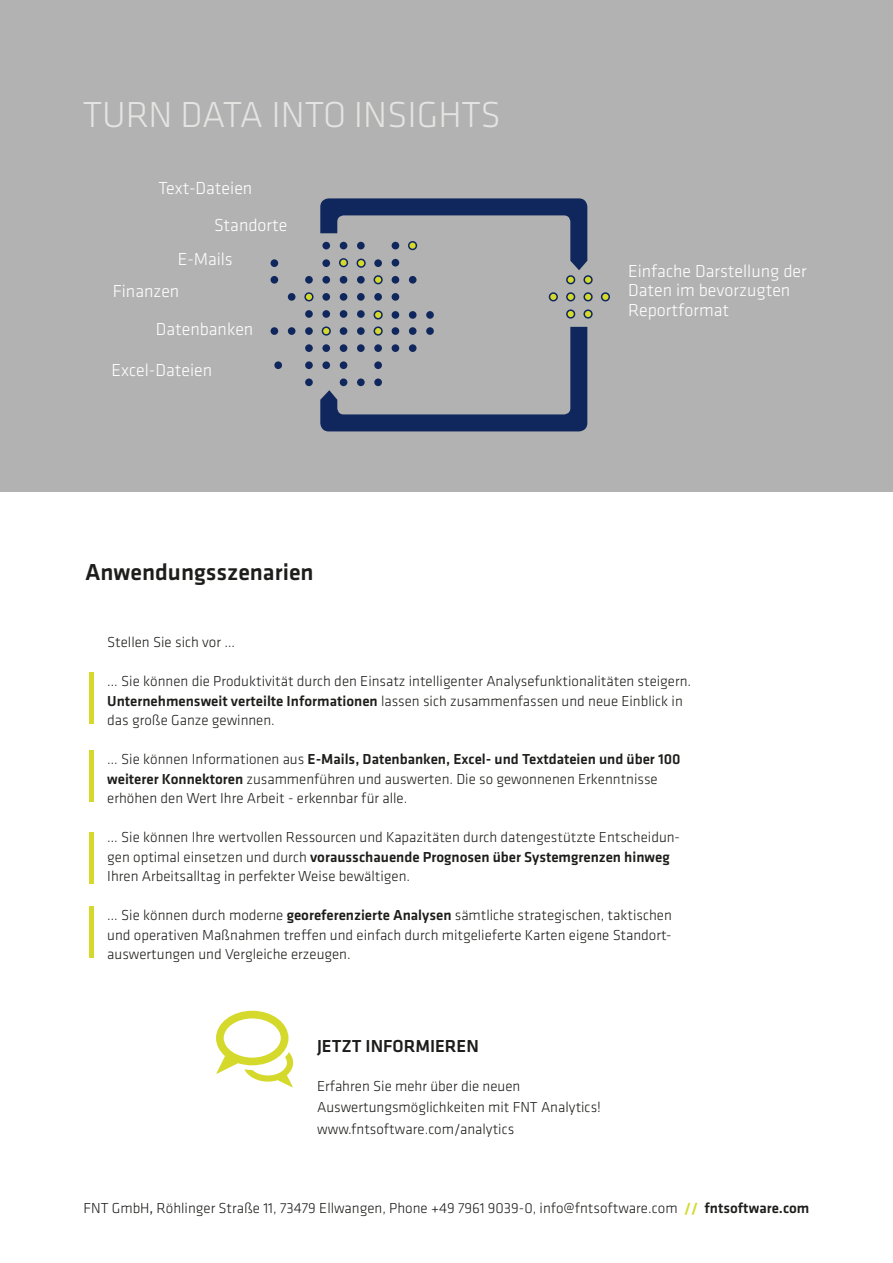
<style>
.page{position:relative;width:893px;height:1263px;background:#fff}
.page>*{position:absolute;margin:0;border:0;box-sizing:border-box;transform-origin:0 0}
.t1{font:300 37.5px "Klavika";color:#e4e4e3}
.t2{font:500 24px "Klavika";color:#1d1d1b}
.t3{font:300 18px/19.5px "Klavika";color:#fff}
.t4{font:500 18px "Klavika";color:#1d1d1b}
.t5{font:300 15px/19.5px "Klavika";color:#1d1d1b}
.s1{font-weight:500}
.s2{font-weight:400}
.s3{font-weight:700;color:#d4d92c}
</style>
<div class="page">
<div style="left:0;top:0;width:893px;height:491px;background:#b2b2b2"></div>
<svg style="left:320px;top:198px;width:267px;height:233px"></svg>
<div style="left:357px;top:310px;width:8px;height:8px;background:#10275d;border-radius:50%"></div>
<div style="left:357px;top:293px;width:8px;height:8px;background:#10275d;border-radius:50%"></div>
<div style="left:374px;top:293px;width:8px;height:8px;background:#10275d;border-radius:50%"></div>
<div style="left:374px;top:259px;width:8px;height:8px;background:#10275d;border-radius:50%"></div>
<div style="left:322px;top:259px;width:8px;height:8px;background:#10275d;border-radius:50%"></div>
<div style="left:322px;top:242px;width:8px;height:7px;background:#10275d;border-radius:50%"></div>
<div style="left:357px;top:276px;width:8px;height:8px;background:#10275d;border-radius:50%"></div>
<div style="left:357px;top:242px;width:8px;height:7px;background:#10275d;border-radius:50%"></div>
<div style="left:340px;top:310px;width:7px;height:8px;background:#10275d;border-radius:50%"></div>
<div style="left:322px;top:310px;width:8px;height:8px;background:#10275d;border-radius:50%"></div>
<div style="left:305px;top:310px;width:8px;height:8px;background:#10275d;border-radius:50%"></div>
<div style="left:340px;top:293px;width:7px;height:8px;background:#10275d;border-radius:50%"></div>
<div style="left:322px;top:293px;width:8px;height:8px;background:#10275d;border-radius:50%"></div>
<div style="left:288px;top:293px;width:7px;height:8px;background:#10275d;border-radius:50%"></div>
<div style="left:340px;top:276px;width:7px;height:8px;background:#10275d;border-radius:50%"></div>
<div style="left:322px;top:276px;width:8px;height:8px;background:#10275d;border-radius:50%"></div>
<div style="left:305px;top:276px;width:8px;height:8px;background:#10275d;border-radius:50%"></div>
<div style="left:340px;top:242px;width:7px;height:7px;background:#10275d;border-radius:50%"></div>
<div style="left:340px;top:361px;width:7px;height:8px;background:#10275d;border-radius:50%"></div>
<div style="left:374px;top:361px;width:8px;height:8px;background:#10275d;border-radius:50%"></div>
<div style="left:340px;top:378px;width:7px;height:8px;background:#10275d;border-radius:50%"></div>
<div style="left:549px;top:293px;width:8px;height:8px;background:#d4d92c;border-radius:50%"></div>
<div style="left:549px;top:292px;width:9px;height:9px;border:2px solid #10275d;border-radius:50%"></div>
<div style="left:567px;top:293px;width:7px;height:8px;background:#d4d92c;border-radius:50%"></div>
<div style="left:566px;top:292px;width:9px;height:9px;border:2px solid #10275d;border-radius:50%"></div>
<div style="left:567px;top:310px;width:7px;height:8px;background:#d4d92c;border-radius:50%"></div>
<div style="left:566px;top:309px;width:9px;height:10px;border:2px solid #10275d;border-radius:50%"></div>
<div style="left:567px;top:276px;width:7px;height:8px;background:#d4d92c;border-radius:50%"></div>
<div style="left:566px;top:275px;width:9px;height:9px;border:2px solid #10275d;border-radius:50%"></div>
<div style="left:584px;top:293px;width:8px;height:8px;background:#d4d92c;border-radius:50%"></div>
<div style="left:583px;top:292px;width:10px;height:9px;border:2px solid #10275d;border-radius:50%"></div>
<div style="left:584px;top:310px;width:8px;height:8px;background:#d4d92c;border-radius:50%"></div>
<div style="left:583px;top:309px;width:10px;height:10px;border:2px solid #10275d;border-radius:50%"></div>
<div style="left:584px;top:276px;width:8px;height:8px;background:#d4d92c;border-radius:50%"></div>
<div style="left:583px;top:275px;width:10px;height:9px;border:2px solid #10275d;border-radius:50%"></div>
<div style="left:602px;top:293px;width:7px;height:8px;background:#d4d92c;border-radius:50%"></div>
<div style="left:601px;top:292px;width:9px;height:9px;border:2px solid #10275d;border-radius:50%"></div>
<div style="left:340px;top:344px;width:7px;height:8px;background:#10275d;border-radius:50%"></div>
<div style="left:322px;top:344px;width:8px;height:8px;background:#10275d;border-radius:50%"></div>
<div style="left:322px;top:361px;width:8px;height:8px;background:#10275d;border-radius:50%"></div>
<div style="left:305px;top:344px;width:8px;height:8px;background:#10275d;border-radius:50%"></div>
<div style="left:305px;top:361px;width:8px;height:8px;background:#10275d;border-radius:50%"></div>
<div style="left:274px;top:361px;width:8px;height:8px;background:#10275d;border-radius:50%"></div>
<div style="left:305px;top:378px;width:8px;height:8px;background:#10275d;border-radius:50%"></div>
<div style="left:340px;top:327px;width:7px;height:8px;background:#10275d;border-radius:50%"></div>
<div style="left:357px;top:327px;width:8px;height:8px;background:#10275d;border-radius:50%"></div>
<div style="left:357px;top:344px;width:8px;height:8px;background:#10275d;border-radius:50%"></div>
<div style="left:374px;top:344px;width:8px;height:8px;background:#10275d;border-radius:50%"></div>
<div style="left:392px;top:344px;width:7px;height:8px;background:#10275d;border-radius:50%"></div>
<div style="left:409px;top:344px;width:8px;height:8px;background:#10275d;border-radius:50%"></div>
<div style="left:357px;top:378px;width:8px;height:8px;background:#10275d;border-radius:50%"></div>
<div style="left:374px;top:378px;width:8px;height:8px;background:#10275d;border-radius:50%"></div>
<div style="left:392px;top:327px;width:7px;height:8px;background:#10275d;border-radius:50%"></div>
<div style="left:392px;top:311px;width:7px;height:8px;background:#10275d;border-radius:50%"></div>
<div style="left:392px;top:293px;width:7px;height:8px;background:#10275d;border-radius:50%"></div>
<div style="left:392px;top:259px;width:7px;height:8px;background:#10275d;border-radius:50%"></div>
<div style="left:392px;top:242px;width:7px;height:7px;background:#10275d;border-radius:50%"></div>
<div style="left:392px;top:276px;width:7px;height:8px;background:#10275d;border-radius:50%"></div>
<div style="left:409px;top:327px;width:8px;height:8px;background:#10275d;border-radius:50%"></div>
<div style="left:409px;top:311px;width:8px;height:8px;background:#10275d;border-radius:50%"></div>
<div style="left:409px;top:276px;width:8px;height:8px;background:#10275d;border-radius:50%"></div>
<div style="left:426px;top:327px;width:8px;height:8px;background:#10275d;border-radius:50%"></div>
<div style="left:426px;top:311px;width:8px;height:8px;background:#10275d;border-radius:50%"></div>
<div style="left:305px;top:327px;width:8px;height:8px;background:#10275d;border-radius:50%"></div>
<div style="left:288px;top:327px;width:7px;height:8px;background:#10275d;border-radius:50%"></div>
<div style="left:271px;top:327px;width:7px;height:8px;background:#10275d;border-radius:50%"></div>
<div style="left:271px;top:276px;width:7px;height:8px;background:#10275d;border-radius:50%"></div>
<div style="left:271px;top:259px;width:7px;height:8px;background:#10275d;border-radius:50%"></div>
<div style="left:305px;top:293px;width:8px;height:8px;background:#d4d92c;border-radius:50%"></div>
<div style="left:304px;top:292px;width:10px;height:9px;border:2px solid #10275d;border-radius:50%"></div>
<div style="left:374px;top:311px;width:8px;height:8px;background:#d4d92c;border-radius:50%"></div>
<div style="left:374px;top:310px;width:9px;height:9px;border:2px solid #10275d;border-radius:50%"></div>
<div style="left:409px;top:242px;width:7px;height:7px;background:#d4d92c;border-radius:50%"></div>
<div style="left:408px;top:241px;width:9px;height:9px;border:2px solid #10275d;border-radius:50%"></div>
<div style="left:374px;top:276px;width:8px;height:8px;background:#d4d92c;border-radius:50%"></div>
<div style="left:374px;top:275px;width:9px;height:9px;border:2px solid #10275d;border-radius:50%"></div>
<div style="left:357px;top:259px;width:8px;height:8px;background:#d4d92c;border-radius:50%"></div>
<div style="left:357px;top:259px;width:9px;height:9px;border:2px solid #10275d;border-radius:50%"></div>
<div style="left:340px;top:259px;width:7px;height:8px;background:#d4d92c;border-radius:50%"></div>
<div style="left:339px;top:258px;width:9px;height:9px;border:2px solid #10275d;border-radius:50%"></div>
<div style="left:322px;top:327px;width:8px;height:8px;background:#d4d92c;border-radius:50%"></div>
<div style="left:322px;top:326px;width:9px;height:10px;border:2px solid #10275d;border-radius:50%"></div>
<div style="left:374px;top:327px;width:8px;height:8px;background:#d4d92c;border-radius:50%"></div>
<div style="left:374px;top:326px;width:9px;height:10px;border:2px solid #10275d;border-radius:50%"></div>
<svg style="left:216px;top:1011px;width:77px;height:76px"></svg>
<hr style="left:90px;top:673px;width:4px;height:51px;background:#d4d92c">
<hr style="left:90px;top:751px;width:4px;height:51px;background:#d4d92c">
<hr style="left:90px;top:832px;width:4px;height:51px;background:#d4d92c">
<hr style="left:90px;top:907px;width:4px;height:51px;background:#d4d92c">
<h1 class="t1" style="left:83px;top:92px;width:420px">TURN DATA INTO INSIGHTS</h1>
<p class="t3" style="left:158px;top:178px;width:95px">Text-Dateien</p>
<p class="t3" style="left:214px;top:215px;width:75px">Standorte</p>
<p class="t3" style="left:178px;top:249px;width:57px">E-Mails</p>
<p class="t3" style="left:113px;top:281px;width:68px">Finanzen</p>
<p class="t3" style="left:156px;top:319px;width:99px">Datenbanken</p>
<p class="t3" style="left:111px;top:360px;width:102px">Excel-Dateien</p>
<h2 class="t2" style="left:85px;top:556px;width:230px">Anwendungsszenarien</h2>
<p class="t3" style="left:628px;top:261px;width:180px">Einfache Darstellung der<br>Daten im bevorzugten<br>Reportformat</p>
<p class="t5" style="left:107px;top:632px;width:129px">Stellen Sie sich vor …</p>
<p class="t5" style="left:107px;top:671px;width:585px">… Sie können die Produktivität durch den Einsatz intelligenter Analysefunktionalitäten steigern.<br><span class="s1">Unternehmensweit verteilte Informationen</span> lassen sich zusammenfassen und neue Einblick in das große Ganze gewinnen.</p>
<p class="t5" style="left:107px;top:749px;width:575px">… Sie können Informationen aus <span class="s1">E-Mails, Datenbanken, Excel- und Textdateien und über 100 weiterer Konnektoren</span> zusammenführen und auswerten. Die so gewonnenen Erkenntnisse erhöhen den Wert Ihre Arbeit - erkennbar für alle.</p>
<p class="t5" style="left:107px;top:827px;width:574px">… Sie können Ihre wertvollen Ressourcen und Kapazitäten durch datengestützte Entscheidun&shy;gen optimal einsetzen und durch <span class="s1">vorausschauende Prognosen über Systemgrenzen hinweg<br></span>Ihren Arbeitsalltag in perfekter Weise bewältigen.</p>
<p class="t5" style="left:107px;top:905px;width:566px;text-align:justify">… Sie können durch moderne <span class="s1">georeferenzierte Analysen</span> sämtliche strategischen, taktischen und operativen Maßnahmen treffen und einfach durch mitgelieferte Karten eigene Standort&shy;auswertungen und Vergleiche erzeugen.</p>
<p class="t4" style="left:317px;top:1033px;width:163px">JETZT INFORMIEREN</p>
<p class="t5" style="left:317px;top:1075px;width:285px;line-height:21.6px">Erfahren Sie mehr über die neuen<br>Auswertungsmöglichkeiten mit FNT Analytics! www.fntsoftware.com/analytics</p>
<p class="t5" style="left:84px;top:1198px;width:727px">FNT GmbH<span class="s2">,</span> Röhlinger Straße 11, 73479 Ellwangen, Phone +49 7961 9039-0, info@fntsoftware.com <span class="s3">//</span> <span class="s1">fntsoftware.com</span></p>
</div>
